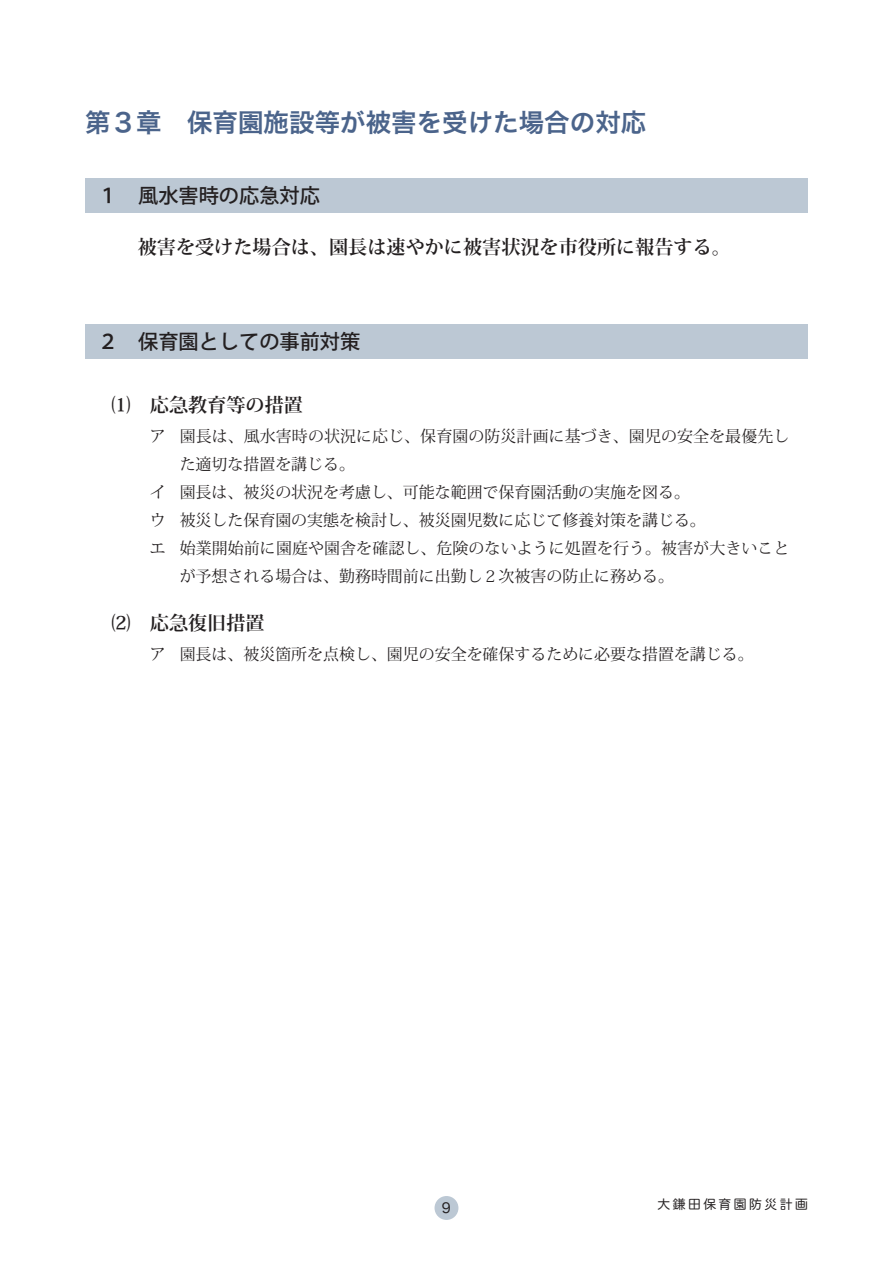
<style>
.page{position:relative;width:893px;height:1263px;background:#fff}
.page>*{position:absolute;margin:0;border:0;box-sizing:border-box;transform-origin:0 0}
.t1{font:25.5px "Hira Kaku Pro W6";color:#4b648b}
.t2{font:500 20.25px "Koz Go Pro";color:#231f20}
.t3{font:700 19.2px "Koz Min Pro";color:#231f20}
.t4{font:15.9px/27.9px "Koz Min Pro";color:#231f20}
.t5{font:13.8px "Hira Maru Pro N W4";color:#231f20}
.t6{font:12.75px "Hira Maru Pro N W4";letter-spacing:.2em;color:#231f20}
</style>
<div class="page">
<div style="left:434px;top:1196px;width:24px;height:24px;background:#bcc8d4;border-radius:50%"></div>
<div style="left:85px;top:179px;width:723px;height:34px;background:#bcc8d4"></div>
<div style="left:85px;top:325px;width:723px;height:34px;background:#bcc8d4"></div>
<h1 class="t1" style="left:85px;top:99px;width:563px">第３章　保育園施設等が被害を受けた場合の対応</h1>
<p class="t2" style="left:98px;top:183px;width:224px">１　風水害時の応急対応</p>
<p class="t3" style="left:138px;top:233px;width:595px">被害を受けた場合は、園長は速やかに被害状況を市役所に報告する。</p>
<p class="t2" style="left:98px;top:329px;width:264px">２　保育園としての事前対策</p>
<p class="t3" style="left:112px;top:391px;width:193px">⑴　応急教育等の措置</p>
<p class="t4" style="left:180px;top:422px;width:611px">園長は、風水害時の状況に応じ、保育園の防災計画に基づき、園児の安全を最優先し</p>
<p class="t4" style="left:150px;top:422px;width:17px">ア</p>
<p class="t4" style="left:150px;top:478px;width:17px">イ</p>
<p class="t4" style="left:150px;top:506px;width:17px">ウ</p>
<p class="t4" style="left:150px;top:534px;width:17px">エ</p>
<p class="t4" style="left:180px;top:450px;width:512px">た適切な措置を講じる。<br>園長は、被災の状況を考慮し、可能な範囲で保育園活動の実施を図る。</p>
<p class="t4" style="left:180px;top:506px;width:528px">被災した保育園の実態を検討し、被災園児数に応じて修養対策を講じる。</p>
<p class="t4" style="left:180px;top:534px;width:611px">始業開始前に園庭や園舎を確認し、危険のないように処置を行う。被害が大きいこと</p>
<p class="t4" style="left:180px;top:561px;width:496px">が予想される場合は、勤務時間前に出勤し２次被害の防止に務める。</p>
<p class="t3" style="left:112px;top:608px;width:155px">⑵　応急復旧措置</p>
<p class="t4" style="left:180px;top:640px;width:576px">園長は、被災箇所を点検し、園児の安全を確保するために必要な措置を講じる。</p>
<p class="t4" style="left:150px;top:640px;width:17px">ア</p>
<p class="t5" style="left:442px;top:1195px;width:11px">9</p>
<p class="t6" style="left:657px;top:1193px;width:152px">大鎌田保育園防災計画</p>
</div>
